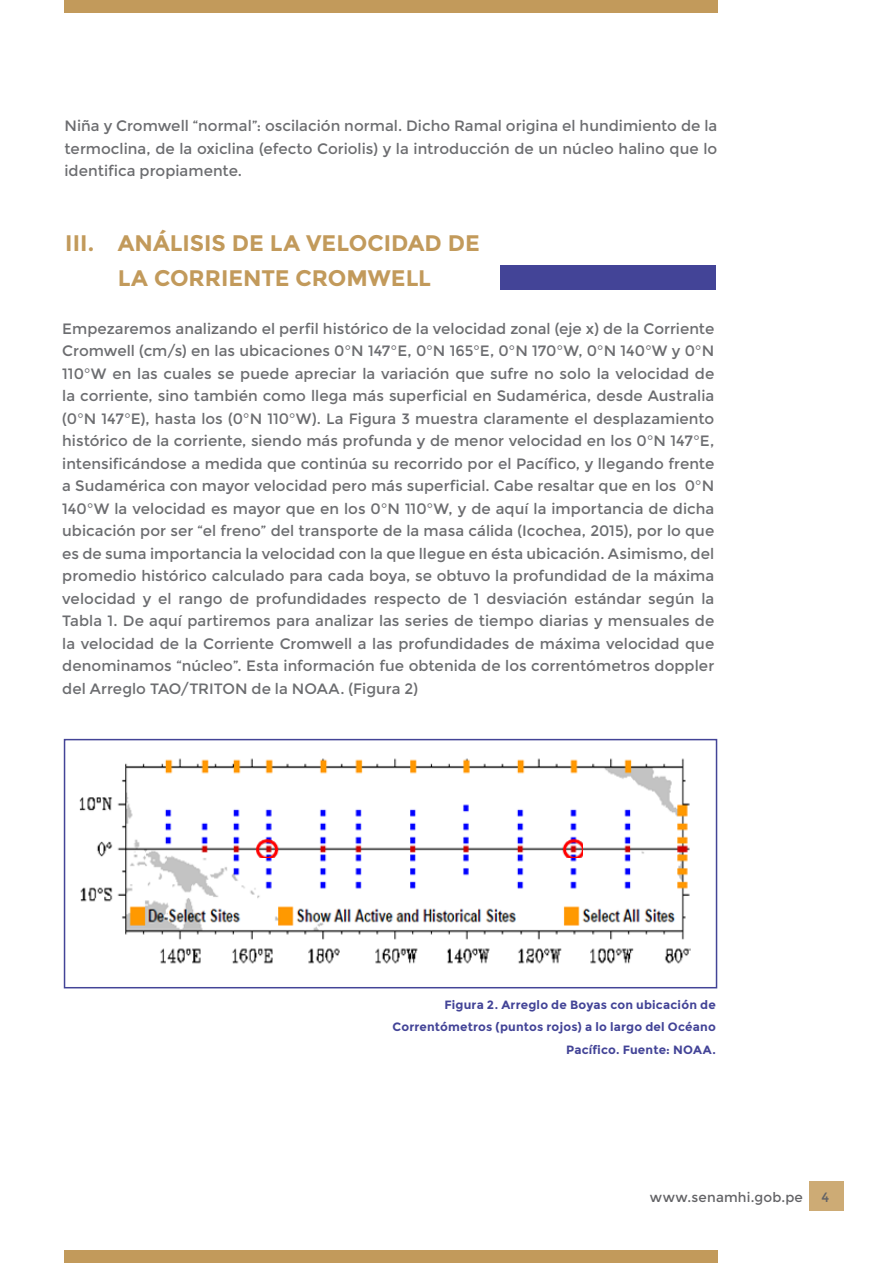
<style>
.page{position:relative;width:893px;height:1263px;background:#fff}
.page>*{position:absolute;margin:0;border:0;box-sizing:border-box;transform-origin:0 0}
.t1{font:700 22.5px/34.5px "Montserrat";color:#c29a5b;text-align:center}
.t2{font:15px/22.5px "Montserrat";color:#6c6d70;text-align:justify}
.t3{font:13.5px "Montserrat";letter-spacing:.015em;color:#636366}
.t4{font:700 12px/22.5px "Montserrat";letter-spacing:.015em;color:#434497;text-align:right}
</style>
<div class="page">
<div style="left:809px;top:1181px;width:34px;height:30px;background:#cdab75"></div>
<div style="left:64px;top:0;width:653px;height:13px;background:#c29a5b"></div>
<div style="left:64px;top:1250px;width:653px;height:13px;background:#c29a5b"></div>
<div style="left:500px;top:265px;width:216px;height:25px;background:#434497"></div>
<div style="left:64px;top:739px;width:653px;height:249px;border:2px solid #434497"></div>
<img style="left:79px;top:758px;width:612px;height:206px">
<img style="left:257px;top:839px;width:326px;height:18px">
<p class="t2" style="left:65px;top:115px;width:654px">Niña y Cromwell “normal”: oscilación normal. Dicho Ramal origina el hundimiento de la termoclina, de la oxiclina (efecto Coriolis) y la introducción de un núcleo halino que lo identifica propiamente.</p>
<p class="t1" style="left:65px;top:226px;width:416px">III. ANÁLISIS DE LA VELOCIDAD DE<br>LA CORRIENTE CROMWELL</p>
<p class="t2" style="left:62px;top:317px;width:653px">Empezaremos analizando el perfil histórico de la velocidad zonal (eje x) de la Corriente Cromwell (cm/s) en las ubicaciones 0°N 147°E, 0°N 165°E, 0°N 170°W, 0°N 140°W y 0°N 110°W en las cuales se puede apreciar la variación que sufre no solo la velocidad de la corriente, sino también como llega más superficial en Sudamérica, desde Australia (0°N 147°E), hasta los (0°N 110°W). La Figura 3 muestra claramente el desplazamiento histórico de la corriente, siendo más profunda y de menor velocidad en los 0°N 147°E, intensificándose a medida que continúa su recorrido por el Pacífico, y llegando frente a Sudamérica con mayor velocidad pero más superficial. Cabe resaltar que en los 0°N 140°W la velocidad es mayor que en los 0°N 110°W, y de aquí la importancia de dicha ubicación por ser “el freno” del transporte de la masa cálida (Icochea, 2015), por lo que es de suma importancia la velocidad con la que llegue en ésta ubicación. Asimismo, del promedio histórico calculado para cada boya, se obtuvo la profundidad de la máxima velocidad y el rango de profundidades respecto de 1 desviación estándar según la Tabla 1. De aquí partiremos para analizar las series de tiempo diarias y mensuales de la velocidad de la Corriente Cromwell a las profundidades de máxima velocidad que denominamos “núcleo”. Esta información fue obtenida de los correntómetros doppler del Arreglo TAO/TRITON de la NOAA. (Figura 2)</p>
<p class="t4" style="left:393px;top:993px;width:325px">Figura 2. Arreglo de Boyas con ubicación de<br>Correntómetros (puntos rojos) a lo largo del Océano<br>Pacífico. Fuente: NOAA.</p>
<p class="t3" style="left:650px;top:1189px;width:155px">www.senamhi.gob.pe</p>
<p class="t3" style="left:821px;top:1189px;width:9px">4</p>
</div>
